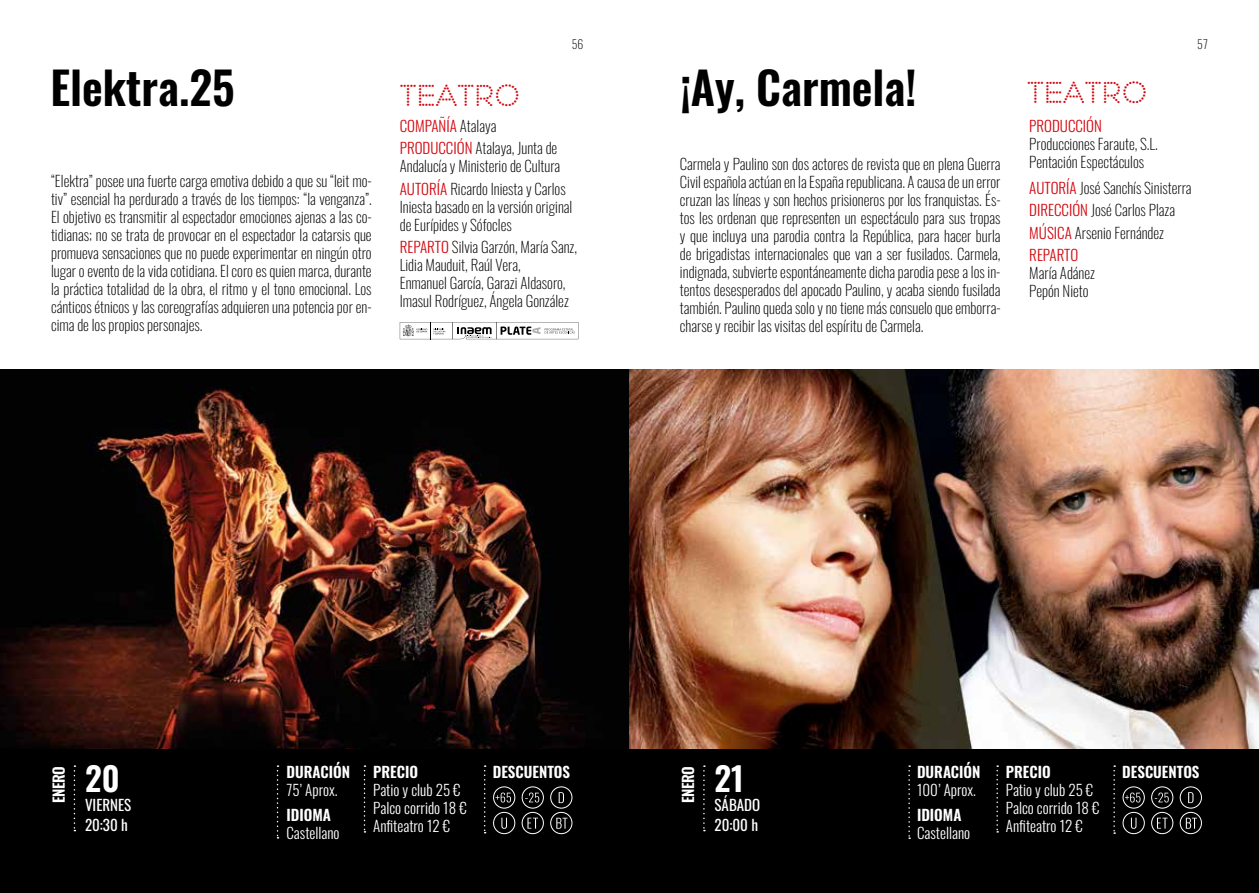
<style>
.page{position:relative;width:1259px;height:893px;background:#fff}
.page>*{position:absolute;margin:0;border:0;box-sizing:border-box;transform-origin:0 0}
.t1{font:600 45px "Oswald";color:#000}
.t2{font:600 33px "Oswald";color:#fff}
.t3{font:28.5px "Perfograma";color:#d30810}
.t4{font:200 15px/18px "Oswald";color:#000}
.t5{font:300 15px/18px "Oswald";color:#fff}
.t6{font:600 15px "Oswald";color:#fff}
.t7{font:15px/19.5px "Oswald";color:#fff}
.t8{font:300 15px "Oswald";color:#d30810}
.t9{font:200 12px "Oswald";color:#000}
.s1{font-weight:300;color:#d30810}
</style>
<div class="page">
<div style="left:0;top:748px;width:629px;height:145px;background:#000"></div>
<img style="left:0;top:370px;width:1259px;height:378px">
<svg style="left:74px;top:765px;width:1px;height:66px"></svg>
<svg style="left:484px;top:765px;width:2px;height:68px"></svg>
<svg style="left:364px;top:765px;width:1px;height:68px"></svg>
<svg style="left:277px;top:765px;width:1px;height:73px"></svg>
<svg style="left:400px;top:322px;width:178px;height:17px"></svg>
<div style="left:629px;top:748px;width:630px;height:145px;background:#000"></div>
<svg style="left:703px;top:765px;width:2px;height:66px"></svg>
<svg style="left:1113px;top:765px;width:2px;height:69px"></svg>
<svg style="left:996px;top:765px;width:2px;height:68px"></svg>
<svg style="left:908px;top:765px;width:2px;height:74px"></svg>
<div style="left:493px;top:786px;width:22px;height:22px;border:1px solid #fff;border-radius:50%"></div>
<svg style="left:495px;top:792px;width:16px;height:10px"></svg>
<div style="left:522px;top:786px;width:22px;height:22px;border:1px solid #fff;border-radius:50%"></div>
<svg style="left:525px;top:792px;width:14px;height:10px"></svg>
<div style="left:550px;top:786px;width:22px;height:22px;border:1px solid #fff;border-radius:50%"></div>
<svg style="left:558px;top:792px;width:6px;height:11px"></svg>
<div style="left:493px;top:812px;width:22px;height:22px;border:1px solid #fff;border-radius:50%"></div>
<svg style="left:501px;top:818px;width:6px;height:11px"></svg>
<div style="left:522px;top:812px;width:22px;height:22px;border:1px solid #fff;border-radius:50%"></div>
<svg style="left:527px;top:818px;width:11px;height:11px"></svg>
<svg style="left:556px;top:818px;width:11px;height:11px"></svg>
<div style="left:550px;top:812px;width:22px;height:22px;border:1px solid #fff;border-radius:50%"></div>
<div style="left:1122px;top:786px;width:22px;height:22px;border:1px solid #fff;border-radius:50%"></div>
<svg style="left:1125px;top:792px;width:15px;height:10px"></svg>
<div style="left:1151px;top:786px;width:22px;height:22px;border:1px solid #fff;border-radius:50%"></div>
<svg style="left:1154px;top:792px;width:14px;height:10px"></svg>
<div style="left:1179px;top:786px;width:22px;height:22px;border:1px solid #fff;border-radius:50%"></div>
<svg style="left:1188px;top:792px;width:5px;height:11px"></svg>
<div style="left:1122px;top:812px;width:22px;height:22px;border:1px solid #fff;border-radius:50%"></div>
<svg style="left:1131px;top:818px;width:5px;height:11px"></svg>
<div style="left:1151px;top:812px;width:22px;height:22px;border:1px solid #fff;border-radius:50%"></div>
<svg style="left:1157px;top:818px;width:10px;height:11px"></svg>
<svg style="left:1185px;top:818px;width:12px;height:11px"></svg>
<div style="left:1179px;top:812px;width:22px;height:22px;border:1px solid #fff;border-radius:50%"></div>
<h1 class="t1" style="left:50px;top:47px;width:186px">Elektra.25</h1>
<p class="t4" style="left:51px;top:171px;width:322px;text-align:justify">“Elektra” posee una fuerte carga emotiva debido a que su “leit mo&shy;tiv” esencial ha perdurado a través de los tiempos: “la venganza”.<br>El objetivo es transmitir al espectador emociones ajenas a las co&shy;tidianas; no se trata de provocar en el espectador la catarsis que promueva sensaciones que no puede experimentar en ningún otro lugar o evento de la vida cotidiana. El coro es quien marca, durante la práctica totalidad de la obra, el ritmo y el tono emocional. Los cánticos étnicos y las coreografías adquieren una potencia por en&shy;cima de los propios personajes.</p>
<p class="t9" style="left:572px;top:34px;width:13px">56</p>
<p class="t9" style="left:1197px;top:34px;width:12px">57</p>
<h3 class="t3" style="left:400px;top:78px;width:122px">TEATRO</h3>
<p class="t4" style="left:400px;top:113px;width:159px;line-height:22.2px"><span class="s1">COMPAÑÍA</span> Atalaya<br><span class="s1">PRODUCCIÓN</span> Atalaya, Junta de</p>
<p class="t4" style="left:400px;top:154px;width:167px;line-height:22.2px">Andalucía y Ministerio de Cultura<br><span class="s1">AUTORÍA</span> Ricardo Iniesta y Carlos</p>
<p class="t4" style="left:400px;top:196px;width:174px">Iniesta basado en la versión original de Eurípides y Sófocles</p>
<p class="t4" style="left:400px;top:236px;width:179px"><span class="s1">REPARTO</span> Silvia Garzón, María Sanz, Lidia Mauduit, Raúl Vera,<br>Enmanuel García, Garazi Aldasoro, Imasul Rodríguez, Ángela González</p>
<h1 class="t1" style="left:680px;top:47px;width:237px">¡Ay, Carmela!</h1>
<p class="t4" style="left:680px;top:154px;width:322px;text-align:justify">Carmela y Paulino son dos actores de revista que en plena Guerra Civil española actúan en la España republicana. A causa de un error cruzan las líneas y son hechos prisioneros por los franquistas. És&shy;tos les ordenan que representen un espectáculo para sus tropas y que incluya una parodia contra la República, para hacer burla de brigadistas internacionales que van a ser fusilados. Carmela, indignada, subvierte espontáneamente dicha parodia pese a los in&shy;tentos desesperados del apocado Paulino, y acaba siendo fusilada también. Paulino queda solo y no tiene más consuelo que emborra&shy;charse y recibir las visitas del espíritu de Carmela.</p>
<h3 class="t3" style="left:1027px;top:76px;width:122px">TEATRO</h3>
<p class="t8" style="left:1029px;top:112px;width:74px">PRODUCCIÓN</p>
<p class="t4" style="left:1029px;top:133px;width:130px">Producciones Faraute, S.L.<br>Pentación Espectáculos</p>
<p class="t4" style="left:1029px;top:175px;width:164px;line-height:22.2px"><span class="s1">AUTORÍA</span> José Sanchís Sinisterra<br><span class="s1">DIRECCIÓN</span> José Carlos Plaza<br><span class="s1">MÚSICA</span> Arsenio Fernández<br><span class="s1">REPARTO</span></p>
<p class="t4" style="left:1029px;top:262px;width:67px">María Adánez<br>Pepón Nieto</p>
<p class="t6" style="left:45px;top:803px;width:38px;rotate:-90deg">ENERO</p>
<h2 class="t2" style="left:85px;top:749px;width:36px">20</h2>
<p class="t7" style="left:85px;top:794px;width:48px">VIERNES<br>20:30 h</p>
<p class="t6" style="left:286px;top:758px;width:65px">DURACIÓN</p>
<p class="t6" style="left:493px;top:758px;width:79px">DESCUENTOS</p>
<p class="t5" style="left:286px;top:779px;width:53px">75’ Aprox.</p>
<p class="t6" style="left:286px;top:802px;width:46px">IDIOMA</p>
<p class="t5" style="left:286px;top:822px;width:55px">Castellano</p>
<p class="t6" style="left:373px;top:758px;width:46px">PRECIO</p>
<p class="t5" style="left:373px;top:779px;width:95px">Patio y club 25 €<br>Palco corrido 18 €<br>Anfiteatro 12 €</p>
<p class="t6" style="left:675px;top:803px;width:38px;rotate:-90deg">ENERO</p>
<h2 class="t2" style="left:714px;top:749px;width:31px">21</h2>
<p class="t7" style="left:714px;top:794px;width:47px">SÁBADO<br>20:00 h</p>
<p class="t6" style="left:917px;top:758px;width:65px">DURACIÓN</p>
<p class="t5" style="left:917px;top:779px;width:60px">100’ Aprox.</p>
<p class="t6" style="left:917px;top:802px;width:46px">IDIOMA</p>
<p class="t5" style="left:917px;top:822px;width:55px">Castellano</p>
<p class="t6" style="left:1006px;top:758px;width:46px">PRECIO</p>
<p class="t5" style="left:1006px;top:779px;width:95px">Patio y club 25 €<br>Palco corrido 18 €<br>Anfiteatro 12 €</p>
<p class="t6" style="left:1122px;top:758px;width:79px">DESCUENTOS</p>
</div>
